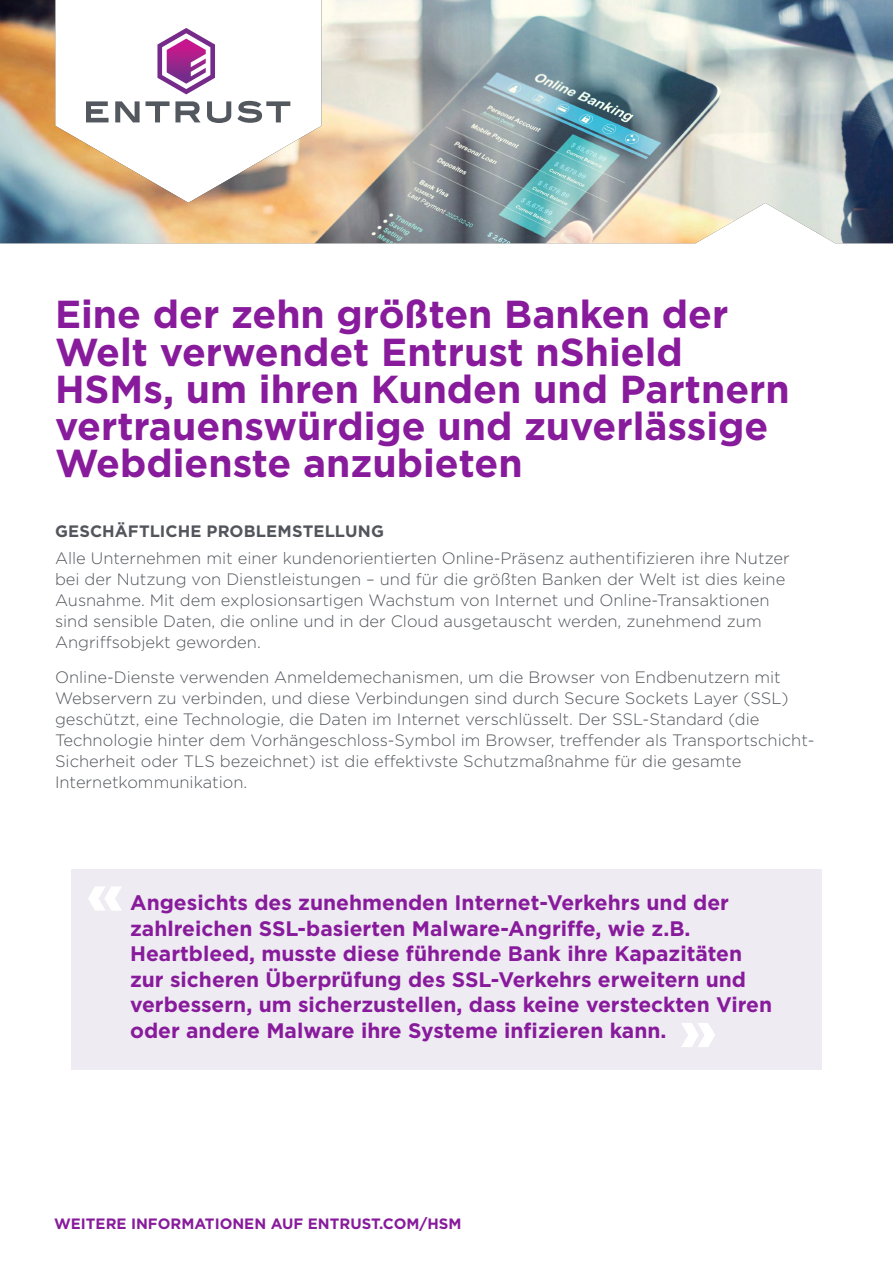
<style>
.page{position:relative;width:893px;height:1263px;background:#fff}
.page>*{position:absolute;margin:0;border:0;box-sizing:border-box;transform-origin:0 0}
.Headline{font:700 39px/37.2px "Gotham";color:#881b9c}
.t1{font:700 21px/25.5px "Gotham";color:#881b9c}
.Body_copy{font:300 16.5px/21px "Gotham";color:#52555b}
.header_1{font:700 16.5px "Gotham";letter-spacing:.005em;color:#52555b}
.CTA_URL_front{font:700 15px "Gotham";color:#881b9c}
</style>
<div class="page">
<div style="left:71px;top:869px;width:751px;height:200px;background:#eeebf2"></div>
<img style="left:0;top:0;width:893px;height:243px">
<svg style="left:88px;top:886px;width:34px;height:25px"></svg>
<svg style="left:682px;top:1023px;width:33px;height:24px"></svg>
<p class="Headline" style="left:55px;top:296px;width:736px">Eine der zehn größten Banken der<br>Welt verwendet Entrust nShield<br>HSMs, um ihren Kunden und Partnern vertrauenswürdige und zuverlässige<br>Webdienste anzubieten</p>
<p class="header_1" style="left:55px;top:520px;width:330px">GESCHÄFTLICHE PROBLEMSTELLUNG</p>
<p class="Body_copy" style="left:55px;top:548px;width:736px">Alle Unternehmen mit einer kundenorientierten Online-Präsenz authentifizieren ihre Nutzer bei der Nutzung von Dienstleistungen – und für die größten Banken der Welt ist dies keine Ausnahme. Mit dem explosionsartigen Wachstum von Internet und Online-Transaktionen sind sensible Daten, die online und in der Cloud ausgetauscht werden, zunehmend zum Angriffsobjekt geworden.</p>
<p class="Body_copy" style="left:55px;top:666px;width:761px">Online-Dienste verwenden Anmeldemechanismen, um die Browser von Endbenutzern mit Webservern zu verbinden, und diese Verbindungen sind durch Secure Sockets Layer (SSL) geschützt, eine Technologie, die Daten im Internet verschlüsselt. Der SSL-Standard (die Technologie hinter dem Vorhängeschloss-Symbol im Browser, treffender als Transportschicht-Sicherheit oder TLS bezeichnet) ist die effektivste Schutzmaßnahme für die gesamte Internetkommunikation.</p>
<p class="t1" style="left:130px;top:890px;width:644px">Angesichts des zunehmenden Internet-Verkehrs und der zahlreichen SSL-basierten Malware-Angriffe, wie z.B.<br>Heartbleed, musste diese führende Bank ihre Kapazitäten zur sicheren Überprüfung des SSL-Verkehrs erweitern und verbessern, um sicherzustellen, dass keine versteckten Viren oder andere Malware ihre Systeme infizieren kann.</p>
<p class="CTA_URL_front" style="left:54px;top:1214px;width:409px">WEITERE INFORMATIONEN AUF ENTRUST.COM/HSM</p>
</div>
